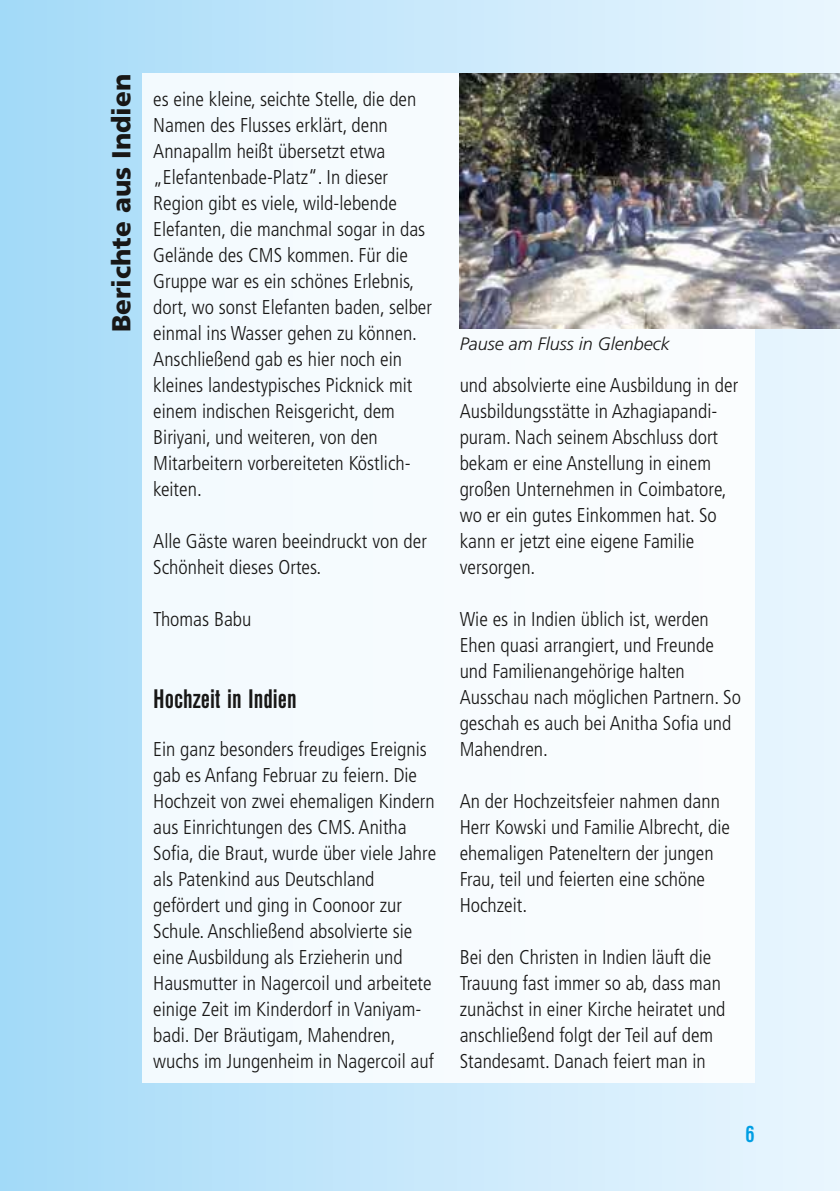
<style>
.page{position:relative;width:840px;height:1191px;background:#fff}
.page>*{position:absolute;margin:0;border:0;box-sizing:border-box;transform-origin:0 0}
.t1{font:700 condensed 28px "Nimbus Sans D";color:#181716}
.t2{font:900 26px "Frutiger LT Std";color:#181716}
.t3{font:700 condensed 24px "Nimbus Sans D";color:#009ee3}
.t4{font:300 condensed 20px/26px "Frutiger LT Std";color:#181716}
.t5{font:italic 300 18px "Frutiger LT Std";color:#181716}
</style>
<div class="page">
<div style="left:0;top:0;width:839px;height:1191px;background:linear-gradient(to right,#a4daf8,#ebf6fe)"></div>
<div style="left:142px;top:74px;width:612px;height:1009px;background:#f6fbfe"></div>
<img style="left:459px;top:74px;width:380px;height:255px">
<h2 class="t2" style="left:106px;top:332px;width:260px;rotate:-90deg">Berichte aus Indien</h2>
<p class="t4" style="left:153px;top:86px;width:280px">es eine kleine, seichte Stelle, die den Namen des Flusses erklärt, denn Annapallm heißt übersetzt etwa „Elefantenbade-Platz“. In dieser Region gibt es viele, wild-lebende Elefanten, die manchmal sogar in das Gelände des CMS kommen. Für die Gruppe war es ein schönes Erlebnis, dort, wo sonst Elefanten baden, selber einmal ins Wasser gehen zu können.<br>Anschließend gab es hier noch ein kleines landestypisches Picknick mit einem indischen Reisgericht, dem Biriyani, und weiteren, von den Mitarbeitern vorbereiteten Köstlich&shy;keiten.</p>
<p class="t4" style="left:153px;top:528px;width:275px">Alle Gäste waren beeindruckt von der<br>Schönheit dieses Ortes.</p>
<p class="t4" style="left:153px;top:606px;width:100px">Thomas Babu</p>
<h1 class="t1" style="left:153px;top:683px;width:145px">Hochzeit in Indien</h1>
<p class="t4" style="left:153px;top:736px;width:284px">Ein ganz besonders freudiges Ereignis gab es Anfang Februar zu feiern. Die Hochzeit von zwei ehemaligen Kindern aus Einrichtungen des CMS. Anitha Sofia, die Braut, wurde über viele Jahre als Patenkind aus Deutschland gefördert und ging in Coonoor zur Schule. Anschließend absolvierte sie eine Ausbildung als Erzieherin und Hausmutter in Nagercoil und arbeitete einige Zeit im Kinderdorf in Vaniyam&shy;badi. Der Bräutigam, Mahendren, wuchs im Jungenheim in Nagercoil auf</p>
<p class="t5" style="left:459px;top:333px;width:212px">Pause am Fluss in Glenbeck</p>
<p class="t4" style="left:459px;top:372px;width:280px">und absolvierte eine Ausbildung in der<br>Ausbildungsstätte in Azhagiapandi&shy;puram. Nach seinem Abschluss dort bekam er eine Anstellung in einem großen Unternehmen in Coimbatore, wo er ein gutes Einkommen hat. So kann er jetzt eine eigene Familie versorgen.</p>
<p class="t4" style="left:459px;top:606px;width:283px">Wie es in Indien üblich ist, werden<br>Ehen quasi arrangiert, und Freunde und Familienangehörige halten<br>Ausschau nach möglichen Partnern. So geschah es auch bei Anitha Sofia und<br>Mahendren.</p>
<p class="t4" style="left:459px;top:788px;width:272px">An der Hochzeitsfeier nahmen dann<br>Herr Kowski und Familie Albrecht, die ehemaligen Pateneltern der jungen<br>Frau, teil und feierten eine schöne<br>Hochzeit.</p>
<p class="t4" style="left:459px;top:944px;width:267px">Bei den Christen in Indien läuft die Trauung fast immer so ab, dass man zunächst in einer Kirche heiratet und anschließend folgt der Teil auf dem Standesamt. Danach feiert man in</p>
<p class="t3" style="left:744px;top:1121px;width:11px">6</p>
</div>
